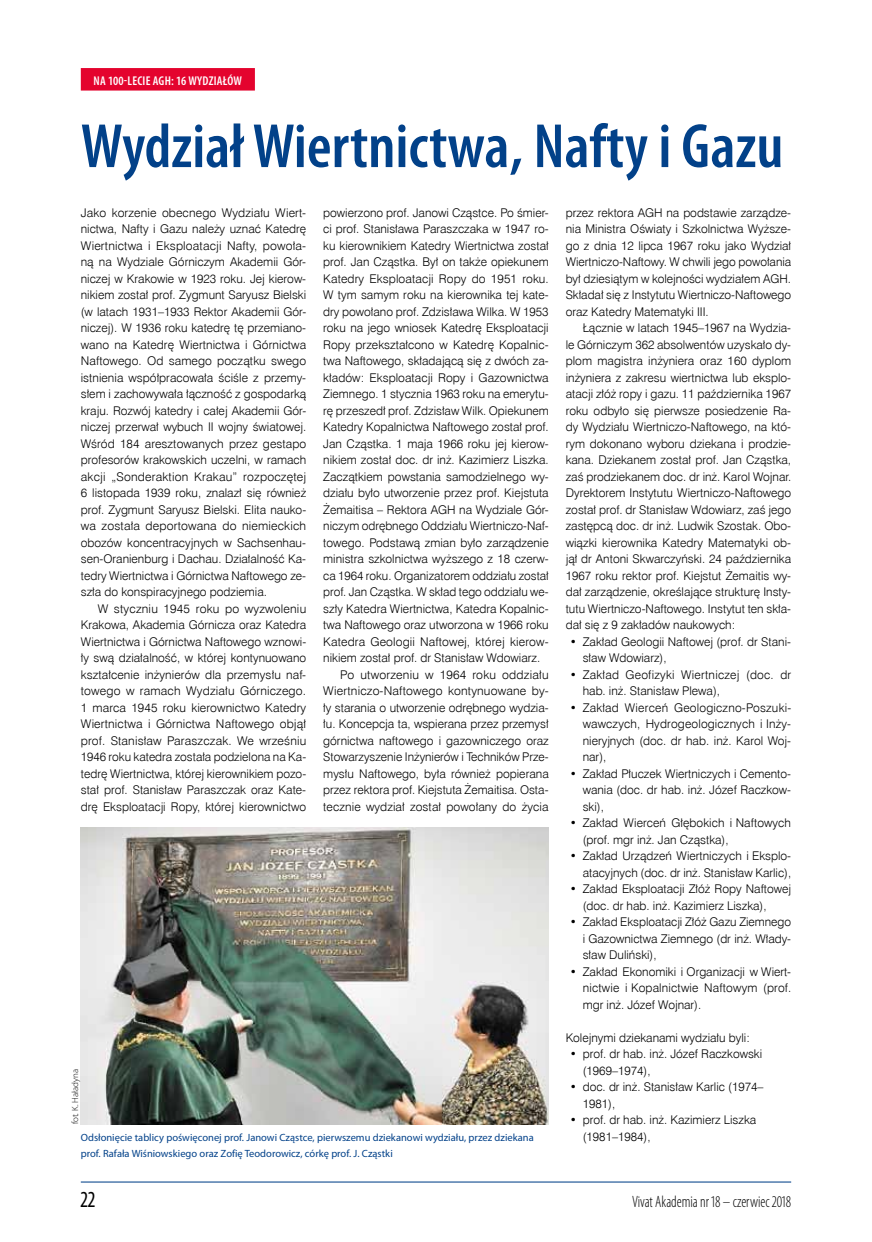
<style>
.page{position:relative;width:872px;height:1242px;background:#fff}
.page>*{position:absolute;margin:0;border:0;box-sizing:border-box;transform-origin:0 0}
.t1{font:600 condensed 63px "Myriad Pro";letter-spacing:.005em;color:#024189}
.t2{font:condensed 23.1px "Myriad Pro";color:#000;scale:.91 1}
.t3{font:300 condensed 16.5px "Myriad Pro";color:#000;scale:.91 1}
.t4{font:600 condensed 12.75px "Myriad Pro";letter-spacing:.02em;color:#fff}
.t5{font:12px/16.5px "Swis 721 Lt EU";color:#000;text-align:justify}
.t6{font:12px/16.5px "Swis 721 Lt EU";letter-spacing:.02em;color:#000}
.t7{font:10.5px/16.5px "Myriad Pro";color:#024189}
.t8{font:300 9px "Myriad Pro";color:#000}
</style>
<div class="page">
<hr style="left:81px;top:1181px;width:710px;height:1px;background:#024189">
<div style="left:81px;top:68px;width:174px;height:23px;background:#e4032e"></div>
<img style="left:81px;top:827px;width:468px;height:297px">
<p class="t4" style="left:94px;top:73px;width:150px">Na 100-lecie AGH: 16 wydziałów</p>
<h1 class="t1" style="left:81px;top:112px;width:704px">Wydział Wiertnictwa, Nafty i Gazu</h1>
<p class="t5" style="left:81px;top:204px;width:227px">Jako korzenie obecnego Wydziału Wiert&shy;nictwa, Nafty i Gazu należy uznać Katedrę Wiertnictwa i Eksploatacji Nafty, powoła&shy;ną na Wydziale Górniczym Akademii Gór&shy;niczej w Krakowie w 1923 roku. Jej kierow&shy;nikiem został prof. Zygmunt Saryusz Bielski (w latach 1931–1933 Rektor Akademii Gór&shy;niczej). W 1936 roku katedrę tę przemiano&shy;wano na Katedrę Wiertnictwa i Górnictwa Naftowego. Od samego początku swego istnienia współpracowała ściśle z przemy&shy;słem i zachowywała łączność z gospodarką kraju. Rozwój katedry i całej Akademii Gór&shy;niczej przerwał wybuch II wojny światowej.<br>Wśród 184 aresztowanych przez gestapo profesorów krakowskich uczelni, w ramach akcji „Sonderaktion Krakau” rozpoczętej 6 listopada 1939 roku, znalazł się również prof. Zygmunt Saryusz Bielski. Elita nauko&shy;wa została deportowana do niemieckich obozów koncentracyjnych w Sachsenhau&shy;sen-Oranienburg i Dachau. Działalność Ka&shy;tedry Wiertnictwa i Górnictwa Naftowego ze&shy;szła do konspiracyjnego podziemia.</p>
<p class="t5" style="left:81px;top:600px;width:227px;text-indent:17px">W styczniu 1945 roku po wyzwoleniu Krakowa, Akademia Górnicza oraz Katedra Wiertnictwa i Górnictwa Naftowego wznowi&shy;ły swą działalność, w której kontynuowano kształcenie inżynierów dla przemysłu naf&shy;towego w ramach Wydziału Górniczego.<br>1 marca 1945 roku kierownictwo Katedry Wiertnictwa i Górnictwa Naftowego objął prof. Stanisław Paraszczak. We wrześniu 1946 roku katedra została podzielona na Ka&shy;tedrę Wiertnictwa, której kierownikiem pozo&shy;stał prof. Stanisław Paraszczak oraz Kate&shy;drę Eksploatacji Ropy, której kierownictwo</p>
<p class="t5" style="left:323px;top:204px;width:227px">powierzono prof. Janowi Cząstce. Po śmier-</p>
<p class="t5" style="left:323px;top:221px;width:227px">ci prof. Stanisława Paraszczaka w 1947 ro-</p>
<p class="t5" style="left:323px;top:237px;width:227px">ku kierownikiem Katedry Wiertnictwa został</p>
<p class="t5" style="left:323px;top:254px;width:227px">prof. Jan Cząstka. Był on także opiekunem</p>
<p class="t5" style="left:323px;top:270px;width:227px">Katedry Eksploatacji Ropy do 1951 roku.</p>
<p class="t5" style="left:323px;top:287px;width:227px">W tym samym roku na kierownika tej kate-</p>
<p class="t5" style="left:323px;top:303px;width:227px">dry powołano prof. Zdzisława Wilka. W 1953</p>
<p class="t5" style="left:323px;top:320px;width:227px">roku na jego wniosek Katedrę Eksploatacji</p>
<p class="t5" style="left:323px;top:336px;width:227px">Ropy przekształcono w Katedrę Kopalnic-</p>
<p class="t5" style="left:323px;top:353px;width:227px">twa Naftowego, składającą się z dwóch za-</p>
<p class="t5" style="left:323px;top:369px;width:227px">kładów: Eksploatacji Ropy i Gazownictwa</p>
<p class="t5" style="left:323px;top:386px;width:227px">Ziemnego. 1 stycznia 1963 roku na emerytu-</p>
<p class="t5" style="left:323px;top:402px;width:227px">rę przeszedł prof. Zdzisław Wilk. Opiekunem</p>
<p class="t5" style="left:323px;top:419px;width:227px">Katedry Kopalnictwa Naftowego został prof.</p>
<p class="t5" style="left:323px;top:435px;width:227px">Jan Cząstka. 1 maja 1966 roku jej kierow-</p>
<p class="t5" style="left:323px;top:452px;width:227px">nikiem został doc. dr inż. Kazimierz Liszka.</p>
<p class="t5" style="left:323px;top:468px;width:227px">Zaczątkiem powstania samodzielnego wy-</p>
<p class="t5" style="left:323px;top:485px;width:227px">działu było utworzenie przez prof. Kiejstuta</p>
<p class="t5" style="left:323px;top:501px;width:227px">Żemaitisa – Rektora AGH na Wydziale Gór-</p>
<p class="t5" style="left:323px;top:518px;width:227px">niczym odrębnego Oddziału Wiertniczo-Naf-</p>
<p class="t5" style="left:323px;top:534px;width:227px">towego. Podstawą zmian było zarządzenie</p>
<p class="t5" style="left:323px;top:551px;width:227px">ministra szkolnictwa wyższego z 18 czerw-</p>
<p class="t5" style="left:323px;top:567px;width:227px">ca 1964 roku. Organizatorem oddziału został</p>
<p class="t5" style="left:323px;top:584px;width:227px">prof. Jan Cząstka. W skład tego oddziału we-</p>
<p class="t5" style="left:323px;top:600px;width:227px">szły Katedra Wiertnictwa, Katedra Kopalnic-</p>
<p class="t5" style="left:323px;top:617px;width:227px">twa Naftowego oraz utworzona w 1966 roku</p>
<p class="t5" style="left:323px;top:633px;width:227px">Katedra Geologii Naftowej, której kierow-</p>
<p class="t5" style="left:323px;top:650px;width:218px">nikiem został prof. dr Stanisław Wdowiarz.</p>
<p class="t5" style="left:340px;top:666px;width:210px">Po utworzeniu w 1964 roku oddziału</p>
<p class="t5" style="left:323px;top:683px;width:227px">Wiertniczo-Naftowego kontynuowane by-</p>
<p class="t5" style="left:323px;top:699px;width:227px">ły starania o utworzenie odrębnego wydzia-</p>
<p class="t5" style="left:323px;top:716px;width:227px">łu. Koncepcja ta, wspierana przez przemysł</p>
<p class="t5" style="left:323px;top:732px;width:227px">górnictwa naftowego i gazowniczego oraz</p>
<p class="t5" style="left:323px;top:749px;width:227px">Stowarzyszenie Inżynierów i Techników Prze-</p>
<p class="t5" style="left:323px;top:765px;width:227px">mysłu Naftowego, była również popierana</p>
<p class="t5" style="left:323px;top:782px;width:227px">przez rektora prof. Kiejstuta Żemaitisa. Osta-</p>
<p class="t5" style="left:323px;top:798px;width:227px">tecznie wydział został powołany do życia</p>
<p class="t8" style="left:70px;top:1124px;width:57px;rotate:-90deg">fot. K. Haładyna</p>
<p class="t7" style="left:81px;top:1129px;width:454px">Odsłonięcie tablicy poświęconej prof. Janowi Cząstce, pierwszemu dziekanowi wydziału, przez dziekana prof. Rafała Wiśniowskiego oraz Zofię Teodorowicz, córkę prof. J. Cząstki</p>
<p class="t5" style="left:566px;top:204px;width:227px">przez rektora AGH na podstawie zarządze&shy;nia Ministra Oświaty i Szkolnictwa Wyższe&shy;go z dnia 12 lipca 1967 roku jako Wydział Wiertniczo-Naftowy. W chwili jego powołania był dziesiątym w kolejności wydziałem AGH.<br>Składał się z Instytutu Wiertniczo-Naftowego oraz Katedry Matematyki III.</p>
<p class="t5" style="left:566px;top:320px;width:227px;text-indent:17px">Łącznie w latach 1945–1967 na Wydzia&shy;le Górniczym 362 absolwentów uzyskało dy&shy;plom magistra inżyniera oraz 160 dyplom inżyniera z zakresu wiertnictwa lub eksplo&shy;atacji złóż ropy i gazu. 11 października 1967 roku odbyło się pierwsze posiedzenie Ra&shy;dy Wydziału Wiertniczo-Naftowego, na któ&shy;rym dokonano wyboru dziekana i prodzie&shy;kana. Dziekanem został prof. Jan Cząstka, zaś prodziekanem doc. dr inż. Karol Wojnar.<br>Dyrektorem Instytutu Wiertniczo-Naftowego został prof. dr Stanisław Wdowiarz, zaś jego zastępcą doc. dr inż. Ludwik Szostak. Obo&shy;wiązki kierownika Katedry Matematyki ob&shy;jął dr Antoni Skwarczyński. 24 października 1967 roku rektor prof. Kiejstut Żemaitis wy&shy;dał zarządzenie, określające strukturę Insty&shy;tutu Wiertniczo-Naftowego. Instytut ten skła&shy;dał się z 9 zakładów naukowych:</p>
<p class="t5" style="left:583px;top:633px;width:210px;text-indent:-13px">• Zakład Geologii Naftowej (prof. dr Stani&shy;sław Wdowiarz),</p>
<p class="t6" style="left:583px;top:666px;width:210px;text-indent:-13px">• Zakład Geofizyki Wiertniczej (doc. dr hab. inż. Stanisław Plewa),</p>
<p class="t5" style="left:583px;top:699px;width:210px;text-indent:-13px">• Zakład Wierceń Geologiczno-Poszuki&shy;wawczych, Hydrogeologicznych i Inży&shy;nieryjnych (doc. dr hab. inż. Karol Woj&shy;nar),</p>
<p class="t5" style="left:583px;top:765px;width:210px;text-indent:-13px">• Zakład Płuczek Wiertniczych i Cemento&shy;wania (doc. dr hab. inż. Józef Raczkow&shy;ski),</p>
<p class="t5" style="left:583px;top:815px;width:210px;text-indent:-13px">• Zakład Wierceń Głębokich i Naftowych (prof. mgr inż. Jan Cząstka),</p>
<p class="t5" style="left:570px;top:848px;width:223px;text-align:right">• Zakład Urządzeń Wiertniczych i Eksplo&shy;atacyjnych (doc. dr inż. Stanisław Karlic),</p>
<p class="t5" style="left:583px;top:881px;width:210px;text-indent:-13px">• Zakład Eksploatacji Złóż Ropy Naftowej (doc. dr hab. inż. Kazimierz Liszka),</p>
<p class="t5" style="left:583px;top:914px;width:210px;text-indent:-13px">• Zakład Eksploatacji Złóż Gazu Ziemnego i Gazownictwa Ziemnego (dr inż. Włady&shy;sław Duliński),</p>
<p class="t5" style="left:583px;top:963px;width:210px;text-indent:-13px">• Zakład Ekonomiki i Organizacji w Wiert&shy;nictwie i Kopalnictwie Naftowym (prof. mgr inż. Józef Wojnar).</p>
<p class="t5" style="left:566px;top:1029px;width:186px">Kolejnymi dziekanami wydziału byli:</p>
<p class="t5" style="left:583px;top:1046px;width:181px;text-indent:-13px">• prof. dr hab. inż. Józef Raczkowski (1969–1974),</p>
<p class="t5" style="left:583px;top:1079px;width:182px;text-indent:-13px">• doc. dr inż. Stanisław Karlic (1974–<br>1981),</p>
<p class="t5" style="left:583px;top:1112px;width:175px;text-indent:-13px">• prof. dr hab. inż. Kazimierz Liszka (1981–1984),</p>
<h2 class="t2" style="left:81px;top:1185px;width:17px">22</h2>
<h3 class="t3" style="left:632px;top:1192px;width:176px">Vivat Akademia nr 18 – czerwiec 2018</h3>
</div>
